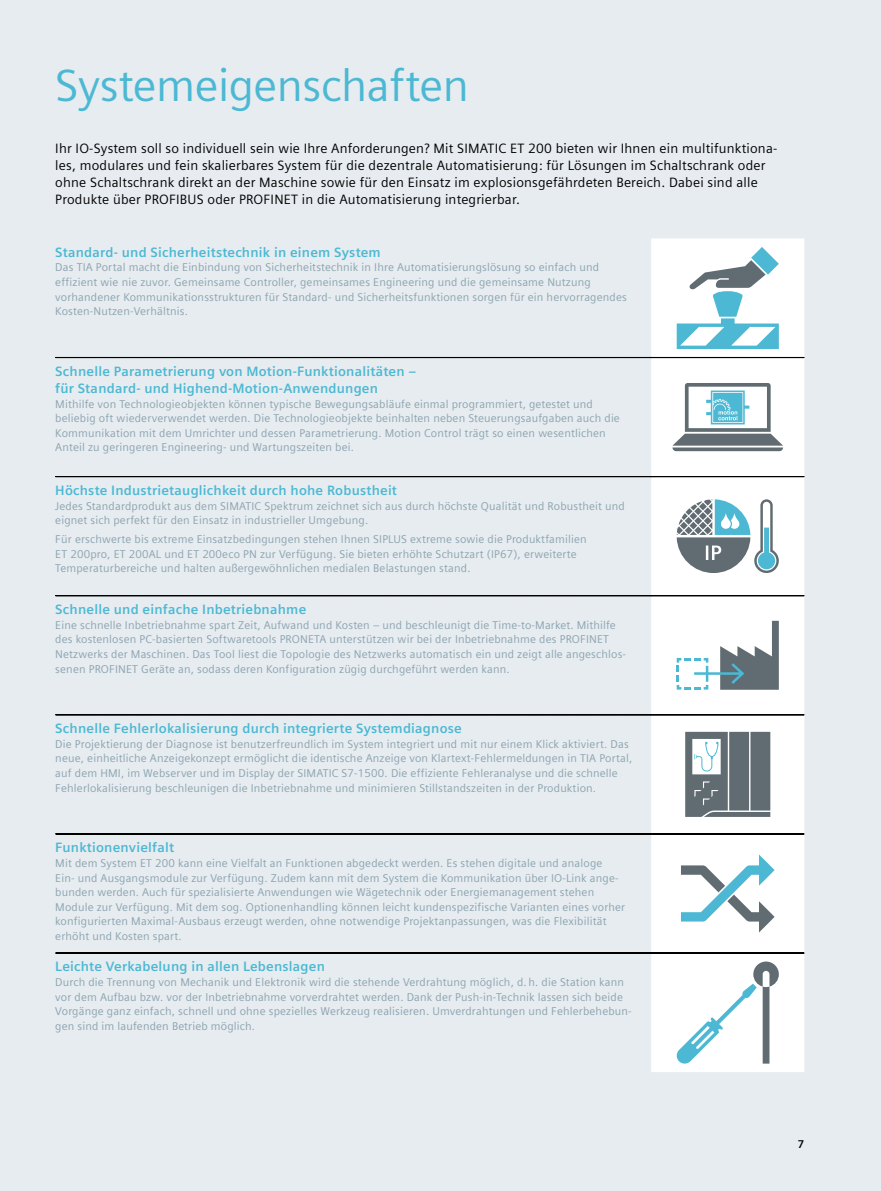
<style>
.page{position:relative;width:881px;height:1191px;background:#fff}
.page>*{position:absolute;margin:0;border:0;box-sizing:border-box;transform-origin:0 0}
.t1{font:45px "Siemens Sans Global";letter-spacing:-.01em;color:#4cb8d3}
.t2{font:13.5px/17px "Siemens Sans Global";letter-spacing:.015em;color:#000}
.t3{font:700 13.5px/17px "Siemens Sans Global";letter-spacing:.015em;color:#4cb8d3}
.t4{font:11.25px/14.7px "Siemens Sans Global";letter-spacing:.015em;color:#8ca3af}
.t5{font:700 11.25px "Siemens Sans Global";color:#000}
</style>
<div class="page">
<div style="left:0;top:0;width:880px;height:1191px;background:#e6ecf0"></div>
<div style="left:651px;top:238px;width:153px;height:834px;background:#fff"></div>
<svg style="left:55px;top:357px;width:749px;height:1px"></svg>
<svg style="left:55px;top:476px;width:749px;height:1px"></svg>
<svg style="left:55px;top:595px;width:749px;height:1px"></svg>
<svg style="left:55px;top:714px;width:749px;height:1px"></svg>
<svg style="left:55px;top:833px;width:749px;height:1px"></svg>
<svg style="left:55px;top:952px;width:749px;height:1px"></svg>
<svg style="left:676px;top:247px;width:102px;height:102px;background:#c1dde5"></svg>
<svg style="left:672px;top:383px;width:110px;height:68px;background:#b2c4ca"></svg>
<svg style="left:676px;top:499px;width:102px;height:74px;background:#a4b9c0"></svg>
<svg style="left:676px;top:621px;width:102px;height:69px;background:#c0cace"></svg>
<svg style="left:685px;top:732px;width:85px;height:85px;background:#7d878c"></svg>
<svg style="left:680px;top:854px;width:94px;height:78px;background:#ccdee4"></svg>
<svg style="left:675px;top:961px;width:103px;height:103px;background:#e0ebee"></svg>
<h1 class="t1" style="left:55px;top:52px;width:415px">Systemeigenschaften</h1>
<p class="t2" style="left:55px;top:141px;width:723px">Ihr IO-System soll so individuell sein wie Ihre Anforderungen? Mit SIMATIC ET 200 bieten wir Ihnen ein multifunktiona&shy;les, modulares und fein skalierbares System für die dezentrale Automatisierung: für Lösungen im Schaltschrank oder ohne Schaltschrank direkt an der Maschine sowie für den Einsatz im explosionsgefährdeten Bereich. Dabei sind alle Produkte über PROFIBUS oder PROFINET in die Automatisierung integrierbar.</p>
<p class="t3" style="left:55px;top:244px;width:327px">Standard- und Sicherheitstechnik in einem System</p>
<p class="t4" style="left:55px;top:261px;width:573px">Das TIA Portal macht die Einbindung von Sicherheitstechnik in Ihre Automatisierungslösung so einfach und effizient wie nie zuvor. Gemeinsame Controller, gemeinsames Engineering und die gemeinsame Nutzung vorhandener Kommunikationsstrukturen für Standard- und Sicherheitsfunktionen sorgen für ein hervorragendes Kosten-Nutzen-Verhältnis.</p>
<p class="t3" style="left:55px;top:363px;width:362px">Schnelle Parametrierung von Motion-Funktionalitäten – für Standard- und Highend-Motion-Anwendungen</p>
<p class="t4" style="left:55px;top:397px;width:566px">Mithilfe von Technologieobjekten können typische Bewegungsabläufe einmal programmiert, getestet und beliebig oft wiederverwendet werden. Die Technologieobjekte beinhalten neben Steuerungsaufgaben auch die Kommunikation mit dem Umrichter und dessen Parametrierung. Motion Control trägt so einen wesentlichen Anteil zu geringeren Engineering- und Wartungszeiten bei.</p>
<p class="t3" style="left:55px;top:482px;width:343px">Höchste Industrietauglichkeit durch hohe Robustheit</p>
<p class="t4" style="left:55px;top:499px;width:571px">Jedes Standardprodukt aus dem SIMATIC Spektrum zeichnet sich aus durch höchste Qualität und Robustheit und eignet sich perfekt für den Einsatz in industrieller Umgebung.</p>
<p class="t4" style="left:55px;top:532px;width:532px">Für erschwerte bis extreme Einsatzbedingungen stehen Ihnen SIPLUS extreme sowie die Produktfamilien<br>ET 200pro, ET 200AL und ET 200eco PN zur Verfügung. Sie bieten erhöhte Schutzart (IP67), erweiterte<br>Temperaturbereiche und halten außergewöhnlichen medialen Belastungen stand.</p>
<p class="t3" style="left:55px;top:601px;width:252px">Schnelle und einfache Inbetriebnahme</p>
<p class="t4" style="left:55px;top:618px;width:572px">Eine schnelle Inbetriebnahme spart Zeit, Aufwand und Kosten – und beschleunigt die Time-to-Market. Mithilfe des kostenlosen PC-basierten Softwaretools PRONETA unterstützen wir bei der Inbetriebnahme des PROFINET Netzwerks der Maschinen. Das Tool liest die Topologie des Netzwerks automatisch ein und zeigt alle angeschlos&shy;senen PROFINET Geräte an, sodass deren Konfiguration zügig durchgeführt werden kann.</p>
<p class="t3" style="left:55px;top:720px;width:408px">Schnelle Fehlerlokalisierung durch integrierte Systemdiagnose</p>
<p class="t4" style="left:55px;top:737px;width:578px">Die Projektierung der Diagnose ist benutzerfreundlich im System integriert und mit nur einem Klick aktiviert. Das neue, einheitliche Anzeigekonzept ermöglicht die identische Anzeige von Klartext-Fehlermeldungen in TIA Portal, auf dem HMI, im Webserver und im Display der SIMATIC S7-1500. Die effiziente Fehleranalyse und die schnelle Fehlerlokalisierung beschleunigen die Inbetriebnahme und minimieren Stillstandszeiten in der Produktion.</p>
<p class="t3" style="left:55px;top:839px;width:120px">Funktionenvielfalt</p>
<p class="t4" style="left:55px;top:856px;width:571px">Mit dem System ET 200 kann eine Vielfalt an Funktionen abgedeckt werden. Es stehen digitale und analoge<br>Ein- und Ausgangsmodule zur Verfügung. Zudem kann mit dem System die Kommunikation über IO-Link ange&shy;bunden werden. Auch für spezialisierte Anwendungen wie Wägetechnik oder Energiemanagement stehen Module zur Verfügung. Mit dem sog. Optionenhandling können leicht kundenspezifische Varianten eines vorher konfigurierten Maximal-Ausbaus erzeugt werden, ohne notwendige Projektanpassungen, was die Flexibilität erhöht und Kosten spart.</p>
<p class="t3" style="left:55px;top:958px;width:271px">Leichte Verkabelung in allen Lebenslagen</p>
<p class="t4" style="left:55px;top:975px;width:577px">Durch die Trennung von Mechanik und Elektronik wird die stehende Verdrahtung möglich, d. h. die Station kann vor dem Aufbau bzw. vor der Inbetriebnahme vorverdrahtet werden. Dank der Push-in-Technik lassen sich beide Vorgänge ganz einfach, schnell und ohne spezielles Werkzeug realisieren. Umverdrahtungen und Fehlerbehebun&shy;gen sind im laufenden Betrieb möglich.</p>
<p class="t5" style="left:797px;top:1137px;width:8px">7</p>
</div>
